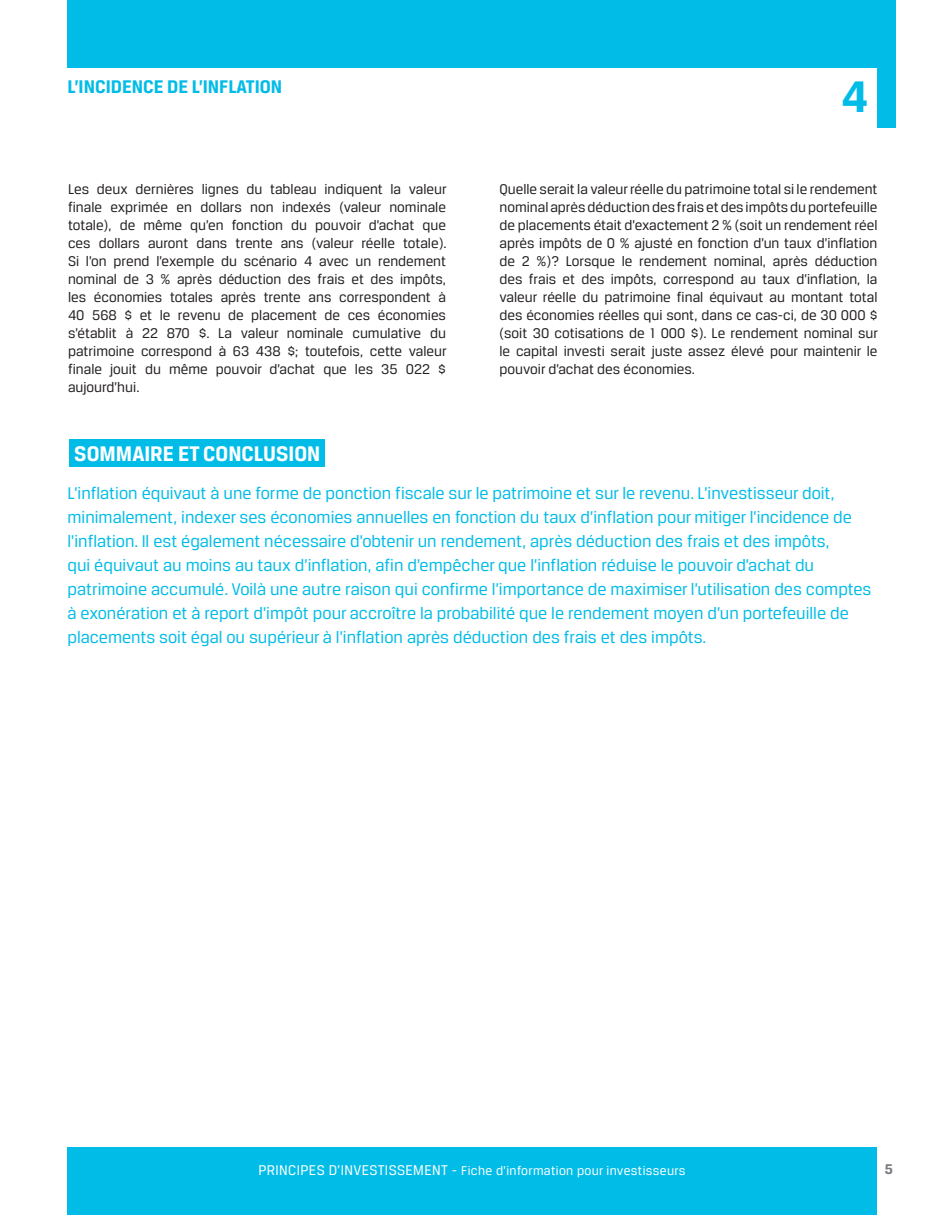
<style>
.page{position:relative;width:945px;height:1215px;background:#fff}
.page>*{position:absolute;margin:0;border:0;box-sizing:border-box;transform-origin:0 0}
.t1{font:700 47.1px "Breuer Text";color:#02bce8}
.t2{font:700 22.5px "Breuer Text";color:#fff}
.t3{font:700 19.5px "Breuer Text";color:#02bce8}
.t4{font:18px/24px "Breuer Text";color:#02bce8}
.t5{font:15px/18px "Breuer Text";color:#231f20;text-align:justify}
.t6{font:700 15px "Breuer Text";color:#7b7a81}
.t7{font:13.5px "Breuer Text";letter-spacing:.025em;color:#fff}
.s1{font-size:15px}
</style>
<div class="page">
<div style="left:68px;top:0;width:810px;height:68px;background:#02bce8"></div>
<div style="left:68px;top:1148px;width:810px;height:67px;background:#02bce8"></div>
<div style="left:877px;top:0;width:18px;height:127px;background:#02bce8"></div>
<div style="left:69px;top:440px;width:256px;height:27px;background:#02bce8"></div>
<h3 class="t3" style="left:68px;top:76px;width:216px">L’INCIDENCE DE L’INFLATION</h3>
<h1 class="t1" style="left:842px;top:71px;width:28px">4</h1>
<p class="t5" style="left:68px;top:180px;width:380px">Les deux dernières lignes du tableau indiquent la valeur finale exprimée en dollars non indexés (valeur nominale totale), de même qu’en fonction du pouvoir d’achat que ces dollars auront dans trente ans (valeur réelle totale).<br>Si l’on prend l’exemple du scénario 4 avec un rendement nominal de 3 % après déduction des frais et des impôts, les économies totales après trente ans correspondent à 40 568 $ et le revenu de placement de ces économies s’établit à 22 870 $. La valeur nominale cumulative du patrimoine correspond à 63 438 $; toutefois, cette valeur finale jouit du même pouvoir d’achat que les 35 022 $ aujourd’hui.</p>
<p class="t5" style="left:500px;top:180px;width:380px">Quelle serait la valeur réelle du patrimoine total si le rendement nominal après déduction des frais et des impôts du portefeuille de placements était d’exactement 2 % (soit un rendement réel après impôts de 0 % ajusté en fonction d’un taux d’inflation de 2 %)? Lorsque le rendement nominal, après déduction des frais et des impôts, correspond au taux d’inflation, la valeur réelle du patrimoine final équivaut au montant total des économies réelles qui sont, dans ce cas-ci, de 30 000 $ (soit 30 cotisations de 1 000 $). Le rendement nominal sur le capital investi serait juste assez élevé pour maintenir le pouvoir d’achat des économies.</p>
<h2 class="t2" style="left:74px;top:442px;width:248px">SOMMAIRE ET CONCLUSION</h2>
<p class="t4" style="left:68px;top:481px;width:806px">L’inflation équivaut à une forme de ponction fiscale sur le patrimoine et sur le revenu. L’investisseur doit, minimalement, indexer ses économies annuelles en fonction du taux d’inflation pour mitiger l’incidence de l’inflation. Il est également nécessaire d’obtenir un rendement, après déduction des frais et des impôts,<br>qui équivaut au moins au taux d’inflation, afin d’empêcher que l’inflation réduise le pouvoir d’achat du patrimoine accumulé. Voilà une autre raison qui confirme l’importance de maximiser l’utilisation des comptes à exonération et à report d’impôt pour accroître la probabilité que le rendement moyen d’un portefeuille de placements soit égal ou supérieur à l’inflation après déduction des frais et des impôts.</p>
<p class="t7" style="left:258px;top:1164px;width:429px"><span class="s1">PRINCIPES D’INVESTISSEMENT -</span> Fiche d’information pour investisseurs</p>
<p class="t6" style="left:885px;top:1161px;width:10px">5</p>
</div>
